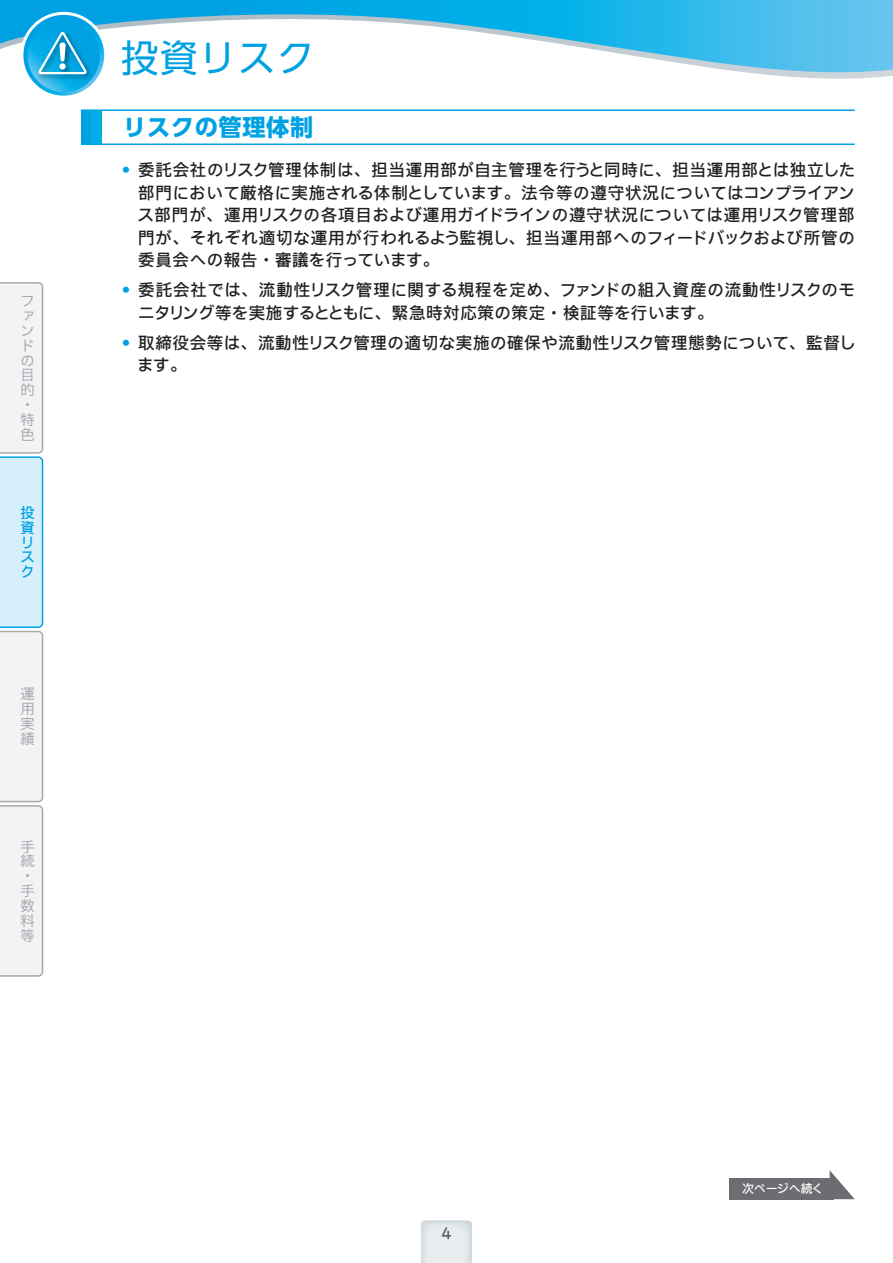
<style>
.page{position:relative;width:893px;height:1263px;background:#fff}
.page>*{position:absolute;margin:0;border:0;box-sizing:border-box;transform-origin:0 0}
.t1{font:37.5px "UD Shin Go Pro";letter-spacing:.04em;color:#00a1e3}
.t2{font:700 23.25px "UD Shin Go Pro";letter-spacing:.025em;color:#00a1e3}
.t3{font:500 16.5px/22.5px "Iwa UCDA Goth Std";letter-spacing:.03em;color:#231f20}
.t4{font:500 15px "Iwa UCDA Goth Std";color:#57585a}
.t5{font:100 14.25px/14.9px "Iwa UCDA Goth Std";color:#a8a9ad}
.t6{font:500 14.25px/14.9px "Iwa UCDA Goth Std";color:#00a1e3}
.t7{font:500 12px "Iwa UCDA Goth Std";letter-spacing:-.015em;color:#fff}
.s1{color:#00a1e3}
</style>
<div class="page">
<svg style="left:0;top:282px;width:44px;height:695px"></svg>
<svg style="left:0;top:0;width:893px;height:81px"></svg>
<div style="left:20px;top:12px;width:87px;height:87px;border:6px solid #fff;border-radius:50%"></div>
<svg style="left:23px;top:15px;width:81px;height:81px"></svg>
<svg style="left:28px;top:20px;width:72px;height:72px"></svg>
<img style="left:34px;top:28px;width:61px;height:55px">
<svg style="left:38px;top:31px;width:51px;height:44px;background:#32afdf"></svg>
<div style="left:729px;top:1178px;width:105px;height:21px;background:#6c6d70"></div>
<svg style="left:830px;top:1170px;width:25px;height:29px"></svg>
<div style="left:81px;top:110px;width:10px;height:34px;background:#00a1e3"></div>
<div style="left:91px;top:110px;width:11px;height:34px;background:#00aee8"></div>
<svg style="left:81px;top:109px;width:21px;height:2px"></svg>
<hr style="left:102px;top:109px;width:753px;height:2px;background:#00a1e3">
<svg style="left:81px;top:144px;width:21px;height:1px"></svg>
<hr style="left:102px;top:144px;width:753px;height:1px;background:#00a1e3">
<svg style="left:421px;top:1220px;width:51px;height:43px;background:#e4e8eb"></svg>
<svg style="left:892px;top:0;width:1px;height:49px"></svg>
<p class="t5" style="left:20px;top:292px;width:15px">ファンドの目的・特色</p>
<p class="t6" style="left:20px;top:504px;width:15px">投資リスク</p>
<p class="t5" style="left:20px;top:686px;width:15px;text-align:justify">運用実績</p>
<p class="t5" style="left:20px;top:838px;width:15px">手続・手数料等</p>
<h1 class="t1" style="left:121px;top:28px;width:195px">投資リスク</h1>
<h2 class="t2" style="left:123px;top:108px;width:192px">リスクの管理体制</h2>
<p class="t3" style="left:138px;top:158px;width:719px;text-align:justify;text-indent:-16px"><span class="s1">•</span> 委託会社のリスク管理体制は、担当運用部が自主管理を行うと同時に、担当運用部とは独立した部門において厳格に実施される体制としています。法令等の遵守状況についてはコンプライアンス部門が、運用リスクの各項目および運用ガイドラインの遵守状況については運用リスク管理部門が、それぞれ適切な運用が行われるよう監視し、担当運用部へのフィードバックおよび所管の委員会への報告・審議を行っています。</p>
<p class="t3" style="left:138px;top:278px;width:718px;text-indent:-17px"><span class="s1">•</span> 委託会社では、流動性リスク管理に関する規程を定め、ファンドの組入資産の流動性リスクのモニタリング等を実施するとともに、緊急時対応策の策定・検証等を行います。</p>
<p class="t3" style="left:137px;top:330px;width:720px;text-indent:-16px"><span class="s1">•</span> 取締役会等は、流動性リスク管理の適切な実施の確保や流動性リスク管理態勢について、監督します。</p>
<p class="t4" style="left:441px;top:1222px;width:12px">4</p>
<p class="t7" style="left:742px;top:1180px;width:83px">次ページへ続く</p>
</div>
